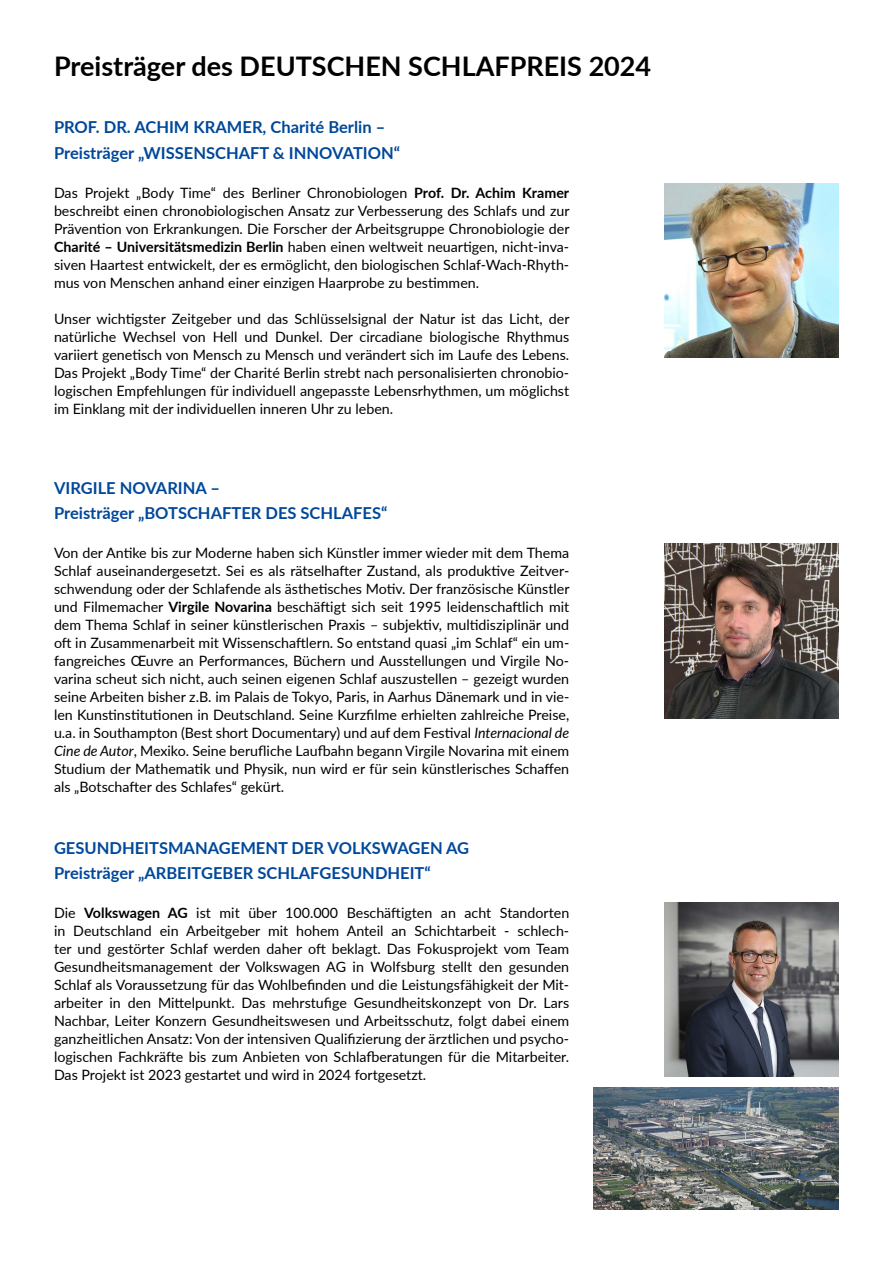
<style>
.page{position:relative;width:893px;height:1263px;background:#fff}
.page>*{position:absolute;margin:0;border:0;box-sizing:border-box;transform-origin:0 0}
.t1{font:700 27px "Lato";color:#000}
.t2{font:700 16.5px/25.5px "Lato";color:#00489a}
.t3{font:14.25px/18px "Lato";color:#000;text-align:justify}
.s1{font-weight:700}
.s2{font-style:italic}
</style>
<div class="page">
<img style="left:665px;top:184px;width:174px;height:174px">
<img style="left:665px;top:544px;width:174px;height:174px">
<img style="left:664px;top:902px;width:174px;height:174px">
<img style="left:593px;top:1087px;width:246px;height:122px">
<h1 class="t1" style="left:54px;top:46px;width:599px">Preisträger des DEUTSCHEN SCHLAFPREIS 2024</h1>
<p class="t2" style="left:54px;top:114px;width:348px">PROF. DR. ACHIM KRAMER, Charité Berlin –<br>Preisträger „WISSENSCHAFT &amp; INNOVATION“</p>
<p class="t3" style="left:54px;top:183px;width:517px">Das Projekt „Body Time“ des Berliner Chronobiologen <span class="s1">Prof. Dr. Achim Kramer </span>beschreibt einen chronobiologischen Ansatz zur Verbesserung des Schlafs und zur Prävention von Erkrankungen. Die Forscher der Arbeitsgruppe Chronobiologie der <span class="s1">Charité – Universitätsmedizin Berlin</span> haben einen weltweit neuartigen, nicht-inva&shy;siven Haartest entwickelt, der es ermöglicht, den biologischen Schlaf-Wach-Rhyth&shy;mus von Menschen anhand einer einzigen Haarprobe zu bestimmen.</p>
<p class="t3" style="left:54px;top:309px;width:517px">Unser wichtigster Zeitgeber und das Schlüsselsignal der Natur ist das Licht, der natürliche Wechsel von Hell und Dunkel. Der circadiane biologische Rhythmus variiert genetisch von Mensch zu Mensch und verändert sich im Laufe des Lebens.<br>Das Projekt „Body Time“ der Charité Berlin strebt nach personalisierten chronobio&shy;logischen Empfehlungen für individuell angepasste Lebensrhythmen, um möglichst im Einklang mit der individuellen inneren Uhr zu leben.</p>
<p class="t2" style="left:54px;top:474px;width:335px">VIRGILE NOVARINA –<br>Preisträger „BOTSCHAFTER DES SCHLAFES“</p>
<p class="t3" style="left:54px;top:543px;width:517px">Von der Antike bis zur Moderne haben sich Künstler immer wieder mit dem Thema Schlaf auseinandergesetzt. Sei es als rätselhafter Zustand, als produktive Zeitver&shy;schwendung oder der Schlafende als ästhetisches Motiv. Der französische Künstler und Filmemacher <span class="s1">Virgile Novarina</span> beschäftigt sich seit 1995 leidenschaftlich mit dem Thema Schlaf in seiner künstlerischen Praxis – subjektiv, multidisziplinär und oft in Zusammenarbeit mit Wissenschaftlern. So entstand quasi „im Schlaf“ ein um&shy;fangreiches Œuvre an Performances, Büchern und Ausstellungen und Virgile No&shy;varina scheut sich nicht, auch seinen eigenen Schlaf auszustellen – gezeigt wurden seine Arbeiten bisher z.B. im Palais de Tokyo, Paris, in Aarhus Dänemark und in vie&shy;len Kunstinstitutionen in Deutschland. Seine Kurzfilme erhielten zahlreiche Preise, u.a. in Southampton (Best short Documentary) und auf dem Festival <span class="s2">Internacional de Cine de Autor</span>, Mexiko. Seine berufliche Laufbahn begann Virgile Novarina mit einem Studium der Mathematik und Physik, nun wird er für sein künstlerisches Schaffen als „Botschafter des Schlafes“ gekürt.</p>
<p class="t2" style="left:54px;top:834px;width:417px">GESUNDHEITSMANAGEMENT DER VOLKSWAGEN AG<br>Preisträger „ARBEITGEBER SCHLAFGESUNDHEIT“</p>
<p class="t3" style="left:54px;top:903px;width:517px">Die <span class="s1">Volkswagen AG</span> ist mit über 100.000 Beschäftigten an acht Standorten in Deutschland ein Arbeitgeber mit hohem Anteil an Schichtarbeit - schlech&shy;ter und gestörter Schlaf werden daher oft beklagt. Das Fokusprojekt vom Team Gesundheitsmanagement der Volkswagen AG in Wolfsburg stellt den gesunden Schlaf als Voraussetzung für das Wohlbefinden und die Leistungsfähigkeit der Mit&shy;arbeiter in den Mittelpunkt. Das mehrstufige Gesundheitskonzept von Dr. Lars Nachbar, Leiter Konzern Gesundheitswesen und Arbeitsschutz, folgt dabei einem ganzheitlichen Ansatz: Von der intensiven Qualifizierung der ärztlichen und psycho&shy;logischen Fachkräfte bis zum Anbieten von Schlafberatungen für die Mitarbeiter.<br>Das Projekt ist 2023 gestartet und wird in 2024 fortgesetzt.</p>
</div>
